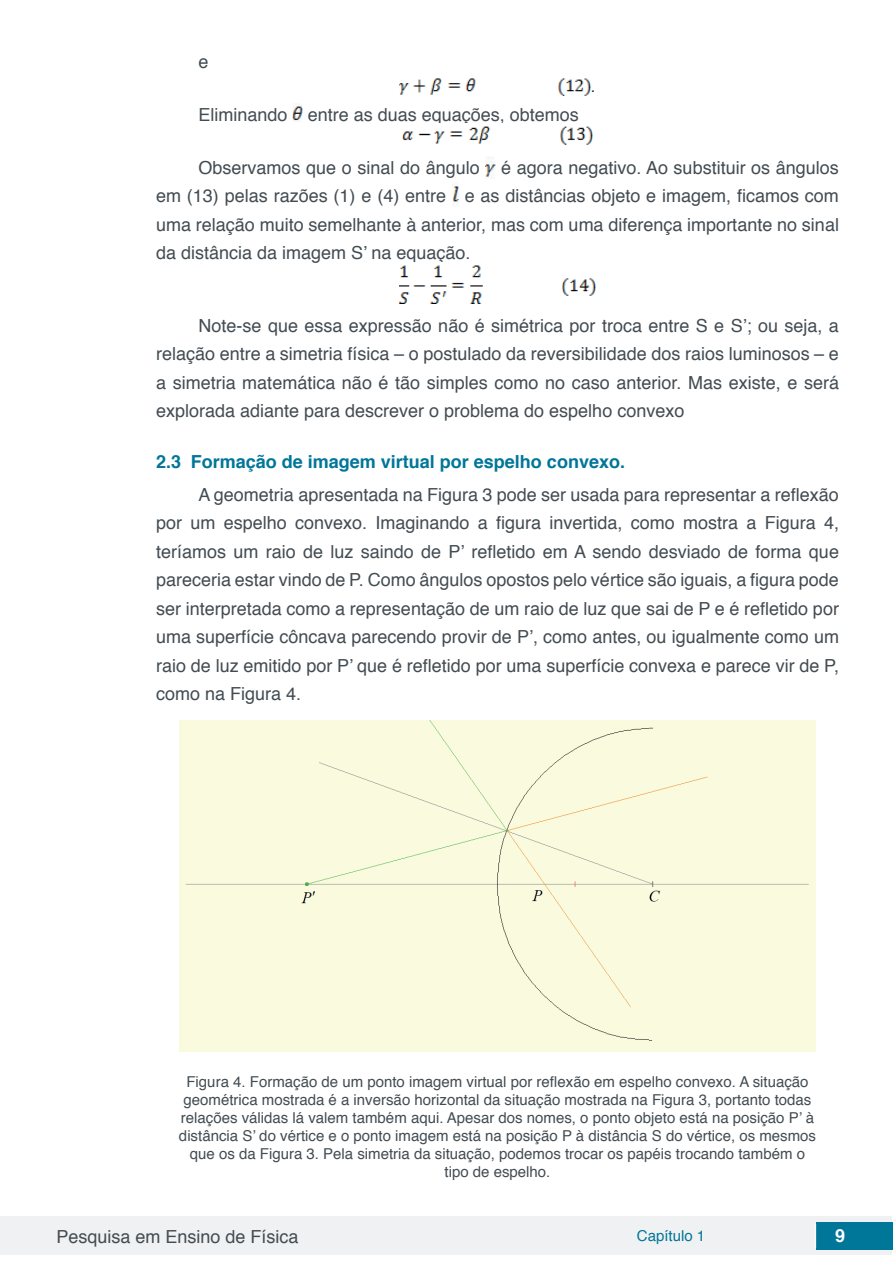
<style>
.page{position:relative;width:893px;height:1263px;background:#fff}
.page>*{position:absolute;margin:0;border:0;box-sizing:border-box;transform-origin:0 0}
.t1{font:18px/28.5px "Helvetica";color:#434c52;text-align:justify}
.t2{font:700 18px "Helvetica";color:#007699}
.t3{font:700 18px "Helvetica";color:#fff}
.t4{font:16.5px "Helvetica";color:#231f20}
.t5{font:15px/18px "Helvetica";color:#434c52;text-align:center}
.t6{font:15px "Helvetica";color:#007699}
</style>
<div class="page">
<div style="left:1px;top:1216px;width:891px;height:38px;background:#f0f1f2"></div>
<div style="left:816px;top:1222px;width:77px;height:27px;background:#007699"></div>
<svg style="left:815px;top:1224px;width:1px;height:24px"></svg>
<img style="left:400px;top:78px;width:191px;height:18px">
<img style="left:293px;top:104px;width:10px;height:17px">
<img style="left:402px;top:126px;width:191px;height:19px">
<img style="left:485px;top:157px;width:10px;height:21px">
<img style="left:452px;top:184px;width:7px;height:23px">
<img style="left:400px;top:265px;width:195px;height:38px">
<div style="left:179px;top:720px;width:637px;height:331px;background:#fafade"></div>
<p class="t1" style="left:199px;top:47px;width:12px">e</p>
<p class="t4" style="left:591px;top:74px;width:6px">.</p>
<p class="t1" style="left:199px;top:101px;width:382px">Eliminando entre as duas equações, obtemos</p>
<p class="t1" style="left:156px;top:154px;width:684px;text-indent:43px">Observamos que o sinal do ângulo é agora negativo. Ao substituir os ângulos em (13) pelas razões (1) e (4) entre e as distâncias objeto e imagem, ficamos com uma relação muito semelhante à anterior, mas com uma diferença importante no sinal da distância da imagem S’ na equação.</p>
<p class="t1" style="left:156px;top:312px;width:684px;text-indent:43px">Note-se que essa expressão não é simétrica por troca entre S e S’; ou seja, a relação entre a simetria física – o postulado da reversibilidade dos raios luminosos – e a simetria matemática não é tão simples como no caso anterior. Mas existe, e será explorada adiante para descrever o problema do espelho convexo</p>
<p class="t2" style="left:156px;top:447px;width:470px">2.3 Formação de imagem virtual por espelho convexo.</p>
<p class="t1" style="left:156px;top:481px;width:684px;text-indent:43px">A geometria apresentada na Figura 3 pode ser usada para representar a reflexão por um espelho convexo. Imaginando a figura invertida, como mostra a Figura 4, teríamos um raio de luz saindo de P’ refletido em A sendo desviado de forma que pareceria estar vindo de P. Como ângulos opostos pelo vértice são iguais, a figura pode ser interpretada como a representação de um raio de luz que sai de P e é refletido por uma superfície côncava parecendo provir de P’, como antes, ou igualmente como um raio de luz emitido por P’ que é refletido por uma superfície convexa e parece vir de P, como na Figura 4.</p>
<p class="t5" style="left:179px;top:1073px;width:639px">Figura 4. Formação de um ponto imagem virtual por reflexão em espelho convexo. A situação geométrica mostrada é a inversão horizontal da situação mostrada na Figura 3, portanto todas relações válidas lá valem também aqui. Apesar dos nomes, o ponto objeto está na posição P’ à distância S’ do vértice e o ponto imagem está na posição P à distância S do vértice, os mesmos que os da Figura 3. Pela simetria da situação, podemos trocar os papéis trocando também o tipo de espelho.</p>
<p class="t1" style="left:56px;top:1223px;width:244px">Pesquisa em Ensino de Física</p>
<p class="t6" style="left:637px;top:1224px;width:70px">Capítulo 1</p>
<p class="t3" style="left:835px;top:1221px;width:12px">9</p>
</div>
